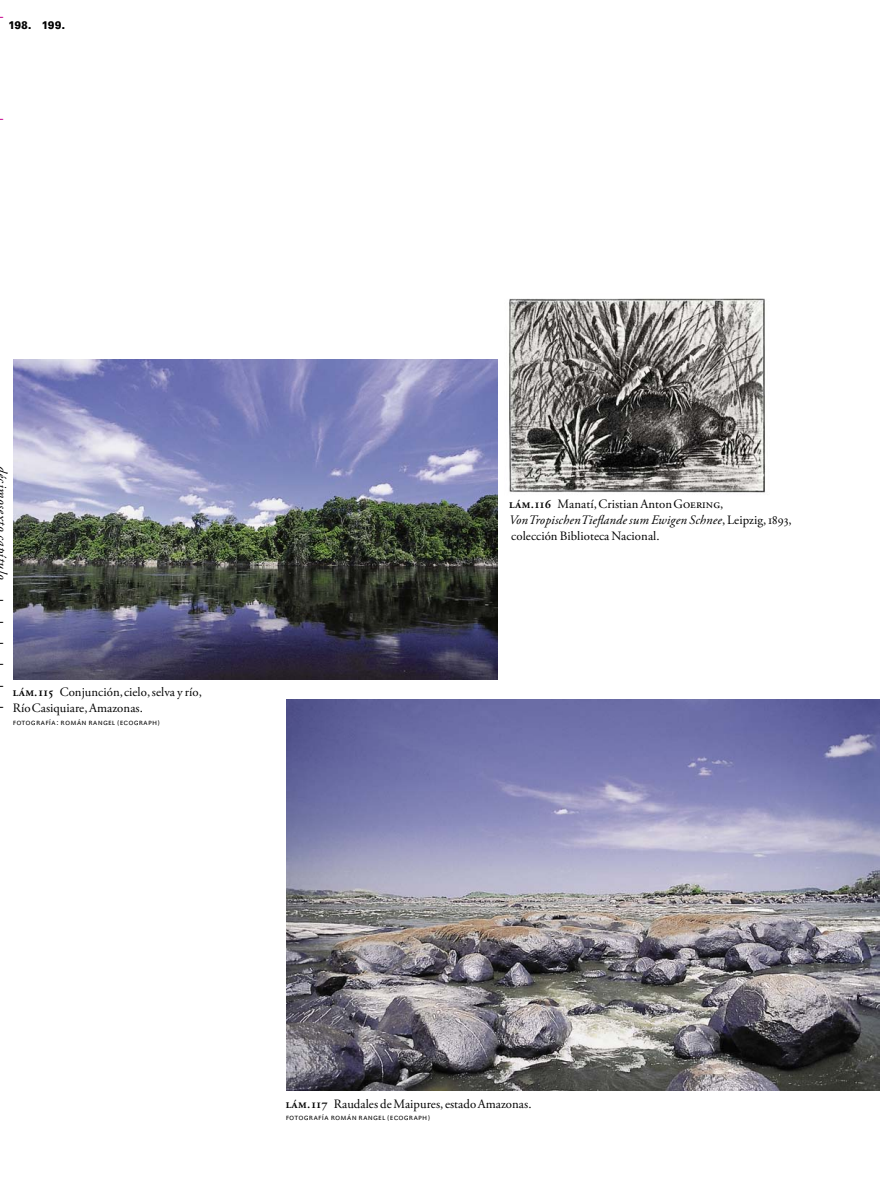
<style>
.page{position:relative;width:893px;height:1191px;background:#fff}
.page>*{position:absolute;margin:0;border:0;box-sizing:border-box;transform-origin:0 0}
.t1{font:15.45px/21.5px "Maxima M T09 Normal";color:#000;text-align:justify;scale:1.49 1}
.t2{font:15.45px "Maxima M T09 Normal";color:#c7008d;scale:1.49 1}
.t3{font:italic 13.8px "Adobe Garamond Pro";letter-spacing:.05em;color:#000}
.t4{font:italic 12.9px "Adobe Garamond Pro";letter-spacing:.015em;color:#000}
.t5{font:12.75px/15.8px "Adobe Garamond Pro";letter-spacing:.005em;color:#000}
.t6{font:11.7px "Maxima NUM";letter-spacing:-.02em;color:#000}
.t7{font:8.4px "Maxima M X09 Normal";letter-spacing:.01em;color:#000}
.s1{font-family:"A Garam LTLAMINAS"}
.s2{font-family:"Adobe Garamond Regular SC"}
.s3{font-style:normal;font-size:12.75px}
.s4{font-family:"Adobe Garamond Regular SC";font-style:normal;font-size:12.75px}
</style>
<div class="page">
<img style="left:509px;top:298px;width:256px;height:195px">
<img style="left:286px;top:699px;width:593px;height:391px">
<img style="left:13px;top:359px;width:484px;height:320px">
<p class="t2" style="left:-4px;top:8px;width:7px">-</p>
<p class="t6" style="left:8px;top:21px;width:59px">198. 199.</p>
<p class="t2" style="left:-4px;top:110px;width:7px">-</p>
<p class="t3" style="left:7px;top:465px;width:115px;rotate:90deg">décimosexto ca ítulo</p>
<p class="t1" style="left:-4px;top:588px;width:7px">- - - - - -</p>
<p class="t5" style="left:13px;top:685px;width:191px"><span class="s1">lám. 115</span> Conjunción,cielo, selva y río,<br>RíoCasiquiare, Amazonas.</p>
<p class="t7" style="left:13px;top:718px;width:149px">fotografía: román rangel (ecograph)</p>
<p class="t5" style="left:509px;top:497px;width:216px"><span class="s1">lám. 116</span> Manatí, Cristian Anton<span class="s2">Goering</span>,</p>
<p class="t4" style="left:509px;top:515px;width:284px">Von Tropischen Tieflande sum Ewigen Schnee<span class="s3">, Leipzig,</span> <span class="s4">1893</span><span class="s3">,</span></p>
<p class="t5" style="left:511px;top:529px;width:150px">colección Biblioteca Nacional.</p>
<p class="t5" style="left:286px;top:1096px;width:247px"><span class="s1">lám. 117</span> Raudales de Maipures, estadoAmazonas.</p>
<p class="t7" style="left:286px;top:1113px;width:146px">fotografía román rangel (ecograph)</p>
</div>
